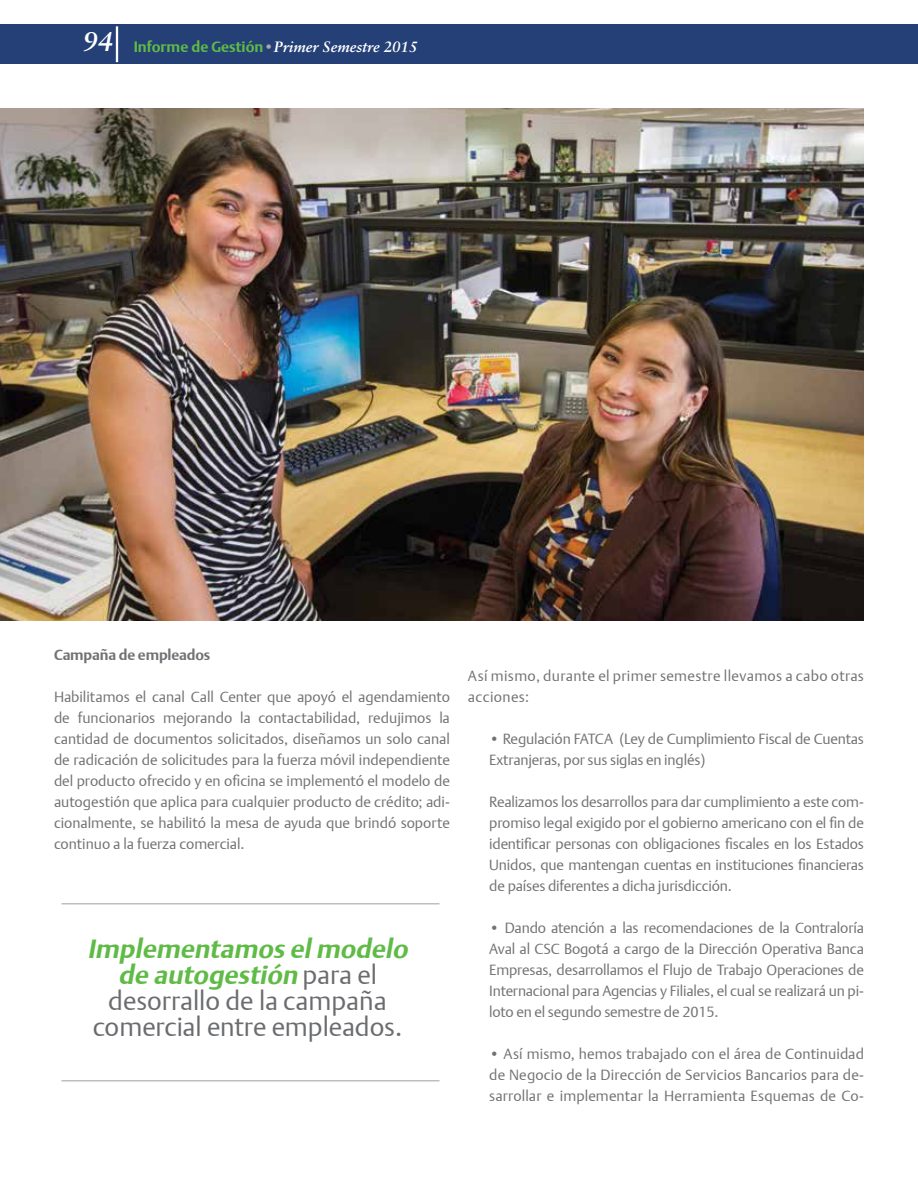
<style>
.page{position:relative;width:918px;height:1188px;background:#fff}
.page>*{position:absolute;margin:0;border:0;box-sizing:border-box;transform-origin:0 0}
.t1{font:26.25px/26.2px "DTL Argo T Light";color:#6b6c6f;text-align:center}
.t2{font:italic 700 26.25px/26.2px "DTL Argo T";color:#5fbb46;text-align:center}
.t3{font:italic 700 15px "Sabon LT Std";color:#fff}
.t4{font:14.7px/21px "DTL Argo T Light";letter-spacing:-.01em;color:#717275;text-align:justify}
.t5{font:14.7px/21px "DTL Argo T Light";letter-spacing:.025em;color:#717275}
.t6{font:700 14.7px "DTL Argo T";letter-spacing:-.01em;color:#717275}
.s1{font-size:27px}
.s2{font-family:"DTL Argo T";font-style:normal;color:#5fbb46}
.s3{font-family:"DTL Argo T";font-style:normal;color:#a7a9ac}
.s4{font-family:"DTL Argo T Light";font-weight:400;font-style:normal;color:#6b6c6f}
</style>
<div class="page">
<div style="left:0;top:24px;width:918px;height:39px;background:#244077"></div>
<hr style="left:116px;top:26px;width:2px;height:36px;background:#fff">
<img style="left:0;top:108px;width:864px;height:513px">
<hr style="left:62px;top:1080px;width:378px;height:2px;background:#bcbec0">
<hr style="left:62px;top:903px;width:378px;height:1px;background:#bcbec0">
<p class="t3" style="left:83px;top:38px;width:336px"><span class="s1">94</span> <span class="s2">Informe de Gestión</span><span class="s3">•</span>Primer Semestre 2015</p>
<p class="t6" style="left:54px;top:646px;width:158px">Campaña de empleados</p>
<p class="t4" style="left:54px;top:686px;width:398px">Habilitamos el canal Call Center que apoyó el agendamiento de funcionarios mejorando la contactabilidad, redujimos la cantidad de documentos solicitados, diseñamos un solo canal de radicación de solicitudes para la fuerza móvil independiente del producto ofrecido y en oficina se implementó el modelo de autogestión que aplica para cualquier producto de crédito; adi&shy;cionalmente, se habilitó la mesa de ayuda que brindó soporte continuo a la fuerza comercial.</p>
<h1 class="t2" style="left:87px;top:935px;width:327px">Implementamos elmodelo de autogestión <span class="s4">p a r a e l</span></h1>
<h1 class="t1" style="left:93px;top:988px;width:311px">desorrallo de la campaña comercial entre empleados.</h1>
<p class="t5" style="left:468px;top:665px;width:398px">Así mismo, durante el primer semestre llevamos a cabo otras acciones:</p>
<p class="t4" style="left:489px;top:728px;width:376px">• Regulación FATCA (Ley de Cumplimiento Fiscal de Cuentas<br>Extranjeras, por sus siglas en inglés)</p>
<p class="t4" style="left:489px;top:791px;width:376px">Realizamos los desarrollos para dar cumplimiento a este com&shy;promiso legal exigido por el gobierno americano con el fin de identificar personas con obligaciones fiscales en los Estados Unidos, que mantengan cuentas en instituciones financieras de países diferentes a dicha jurisdicción.</p>
<p class="t4" style="left:489px;top:917px;width:376px">• Dando atención a las recomendaciones de la Contraloría Aval al CSC Bogotá a cargo de la Dirección Operativa Banca Empresas, desarrollamos el Flujo de Trabajo Operaciones de Internacional para Agencias y Filiales, el cual se realizará un pi&shy;loto en el segundo semestre de 2015.</p>
<p class="t4" style="left:489px;top:1043px;width:376px">• Así mismo, hemos trabajado con el área de Continuidad de Negocio de la Dirección de Servicios Bancarios para de&shy;sarrollar e implementar la Herramienta Esquemas de Co-</p>
</div>
